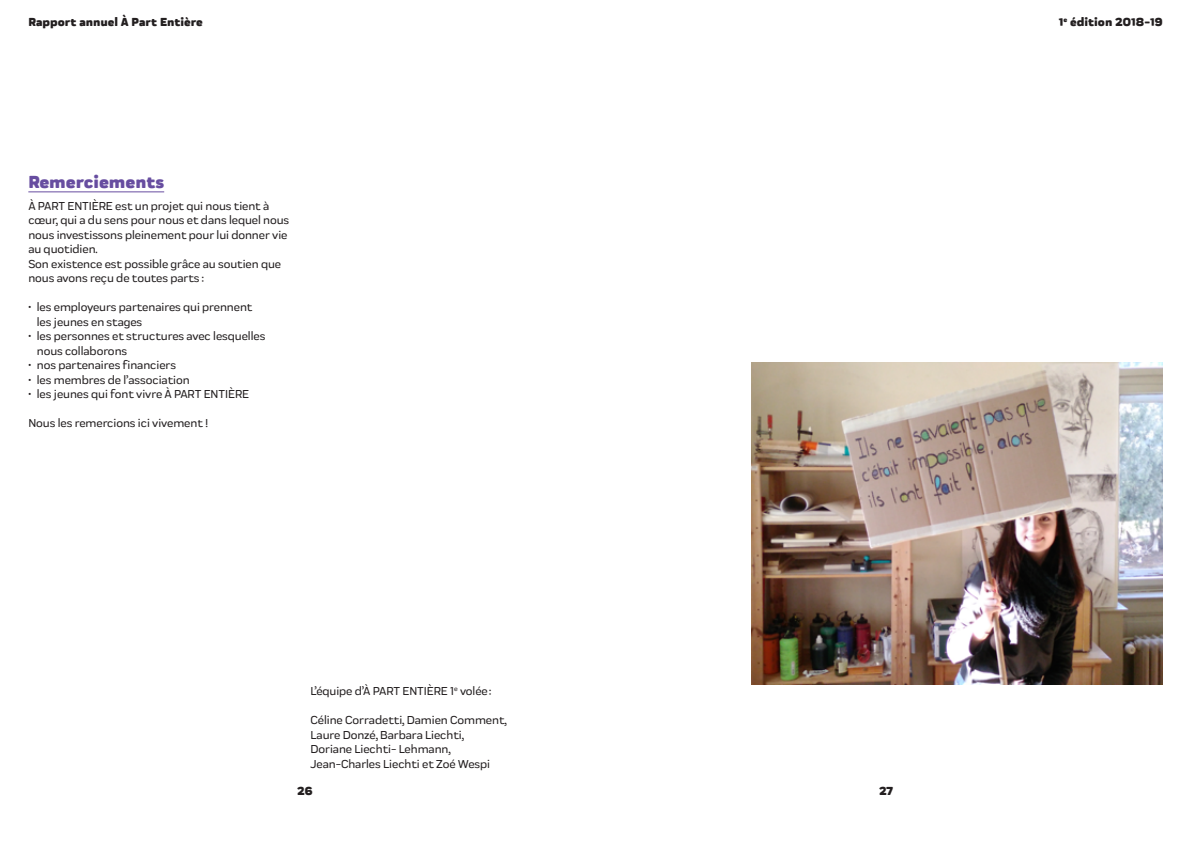
<style>
.page{position:relative;width:1191px;height:842px;background:#fff}
.page>*{position:absolute;margin:0;border:0;box-sizing:border-box;transform-origin:0 0}
.titre{font:900 18px "Praktika Rnd";color:#674da0}
.texte_courant{font:500 12px/14.5px "Praktika Rnd";letter-spacing:-.005em;color:#231f20}
.t1{font:900 12px "Praktika Rnd";color:#231f20}
</style>
<div class="page">
<hr style="left:28px;top:191px;width:136px;height:1px;background:#674da0">
<img style="left:751px;top:362px;width:411px;height:322px">
<p class="t1" style="left:28px;top:12px;width:176px">Rapport annuel À Part Entière</p>
<p class="t1" style="left:1058px;top:12px;width:105px">1<sup>e</sup> édition 2018-19</p>
<p class="titre" style="left:28px;top:166px;width:137px">Remerciements</p>
<p class="texte_courant" style="left:28px;top:197px;width:262px">À PART ENTIÈRE est un projet qui nous tient à cœur, qui a du sens pour nous et dans lequel nous nous investissons pleinement pour lui donner vie au quotidien.</p>
<p class="texte_courant" style="left:28px;top:255px;width:254px">Son existence est possible grâce au soutien que nous avons reçu de toutes parts :</p>
<p class="texte_courant" style="left:28px;top:299px;width:226px">• les employeurs partenaires qui prennent</p>
<p class="texte_courant" style="left:37px;top:313px;width:107px">les jeunes en stages</p>
<p class="texte_courant" style="left:28px;top:328px;width:239px">• les personnes et structures avec lesquelles</p>
<p class="texte_courant" style="left:37px;top:342px;width:92px">nous collaborons</p>
<p class="texte_courant" style="left:28px;top:357px;width:149px">• nos partenaires financiers</p>
<p class="texte_courant" style="left:28px;top:371px;width:163px">• les membres de l’association</p>
<p class="texte_courant" style="left:28px;top:386px;width:222px">• les jeunes qui font vivre À PART ENTIÈRE</p>
<p class="texte_courant" style="left:28px;top:415px;width:182px">Nous les remercions ici vivement !</p>
<p class="texte_courant" style="left:310px;top:683px;width:182px">L’équipe d’À PART ENTIÈRE 1<sup>e</sup> volée:</p>
<p class="texte_courant" style="left:310px;top:712px;width:198px">Céline Corradetti, Damien Comment,<br>Laure Donzé, Barbara Liechti,<br>Doriane Liechti- Lehmann,<br>Jean-Charles Liechti et Zoé Wespi</p>
<p class="t1" style="left:297px;top:780px;width:17px">26</p>
<p class="t1" style="left:879px;top:780px;width:16px">27</p>
</div>
